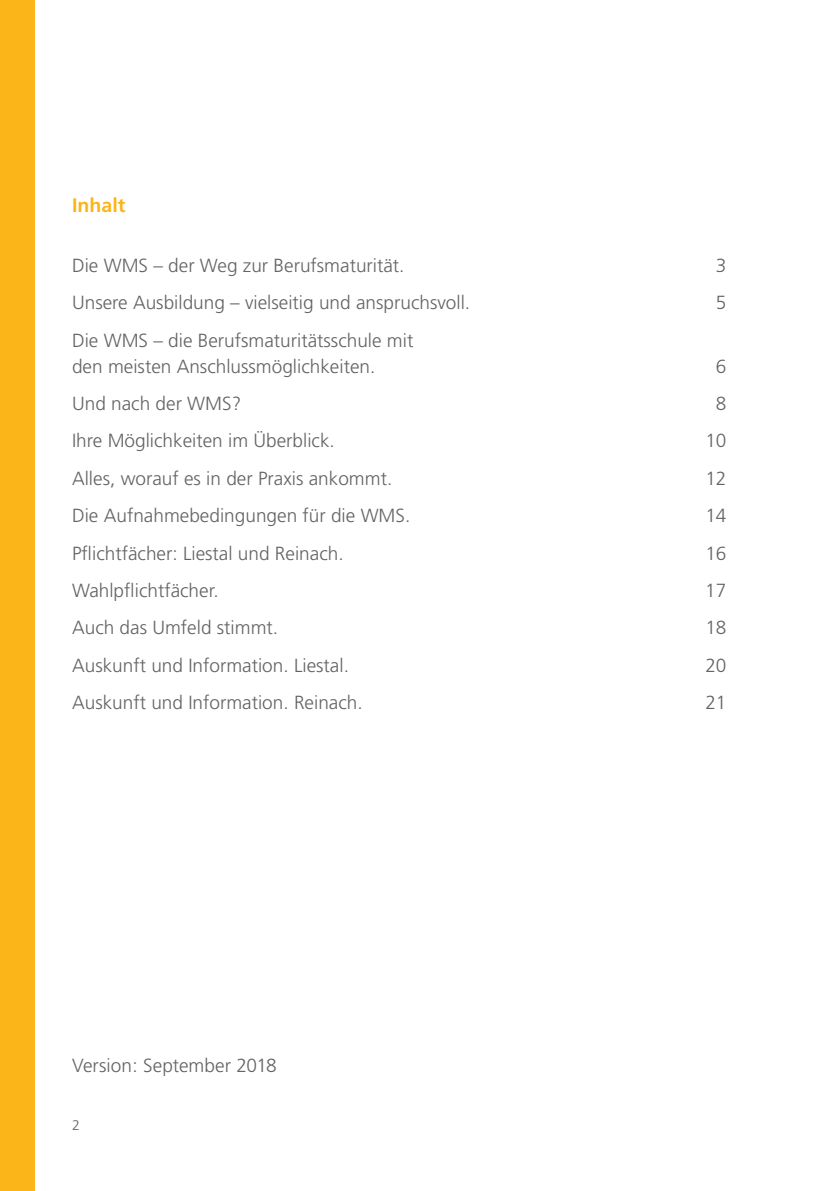
<style>
.page{position:relative;width:840px;height:1191px;background:#fff}
.page>*{position:absolute;margin:0;border:0;box-sizing:border-box;transform-origin:0 0}
.t1{font:700 19.6px "Frutiger";color:#fcb518}
.t2{font:300 19px/26px "Frutiger";color:#636366}
.t3{font:300 14px "Frutiger";color:#636366}
</style>
<div class="page">
<div style="left:0;top:0;width:34px;height:1191px;background:#fcb518"></div>
<p class="t1" style="left:72px;top:194px;width:55px">Inhalt</p>
<p class="t2" style="left:72px;top:252px;width:334px">Die WMS – der Weg zur Berufsmaturität.</p>
<p class="t2" style="left:715px;top:252px;width:12px">3</p>
<p class="t2" style="left:72px;top:290px;width:399px">Unsere Ausbildung – vielseitig und anspruchsvoll.</p>
<p class="t2" style="left:715px;top:290px;width:12px">5</p>
<p class="t2" style="left:72px;top:327px;width:342px">Die WMS – die Berufsmaturitätsschule mit den meisten Anschlussmöglichkeiten.</p>
<p class="t2" style="left:715px;top:353px;width:12px">6</p>
<p class="t2" style="left:72px;top:390px;width:170px">Und nach der WMS?</p>
<p class="t2" style="left:715px;top:390px;width:12px">8</p>
<p class="t2" style="left:72px;top:428px;width:264px">Ihre Möglichkeiten im Überblick.</p>
<p class="t2" style="left:705px;top:428px;width:23px">10</p>
<p class="t2" style="left:72px;top:465px;width:321px">Alles, worauf es in der Praxis ankommt.</p>
<p class="t2" style="left:705px;top:465px;width:23px">12</p>
<p class="t2" style="left:72px;top:502px;width:339px">Die Aufnahmebedingungen für die WMS.</p>
<p class="t2" style="left:705px;top:502px;width:23px">14</p>
<p class="t2" style="left:72px;top:540px;width:273px">Pflichtfächer: Liestal und Reinach.</p>
<p class="t2" style="left:705px;top:540px;width:23px">16</p>
<p class="t2" style="left:72px;top:577px;width:148px">Wahlpflichtfächer.</p>
<p class="t2" style="left:705px;top:577px;width:23px">17</p>
<p class="t2" style="left:72px;top:614px;width:207px">Auch das Umfeld stimmt.</p>
<p class="t2" style="left:705px;top:614px;width:23px">18</p>
<p class="t2" style="left:72px;top:652px;width:278px">Auskunft und Information. Liestal.</p>
<p class="t2" style="left:705px;top:652px;width:23px">20</p>
<p class="t2" style="left:72px;top:689px;width:292px">Auskunft und Information. Reinach.</p>
<p class="t2" style="left:705px;top:689px;width:23px">21</p>
<p class="t2" style="left:72px;top:1052px;width:206px">Version: September 2018</p>
<p class="t3" style="left:72px;top:1117px;width:9px">2</p>
</div>
